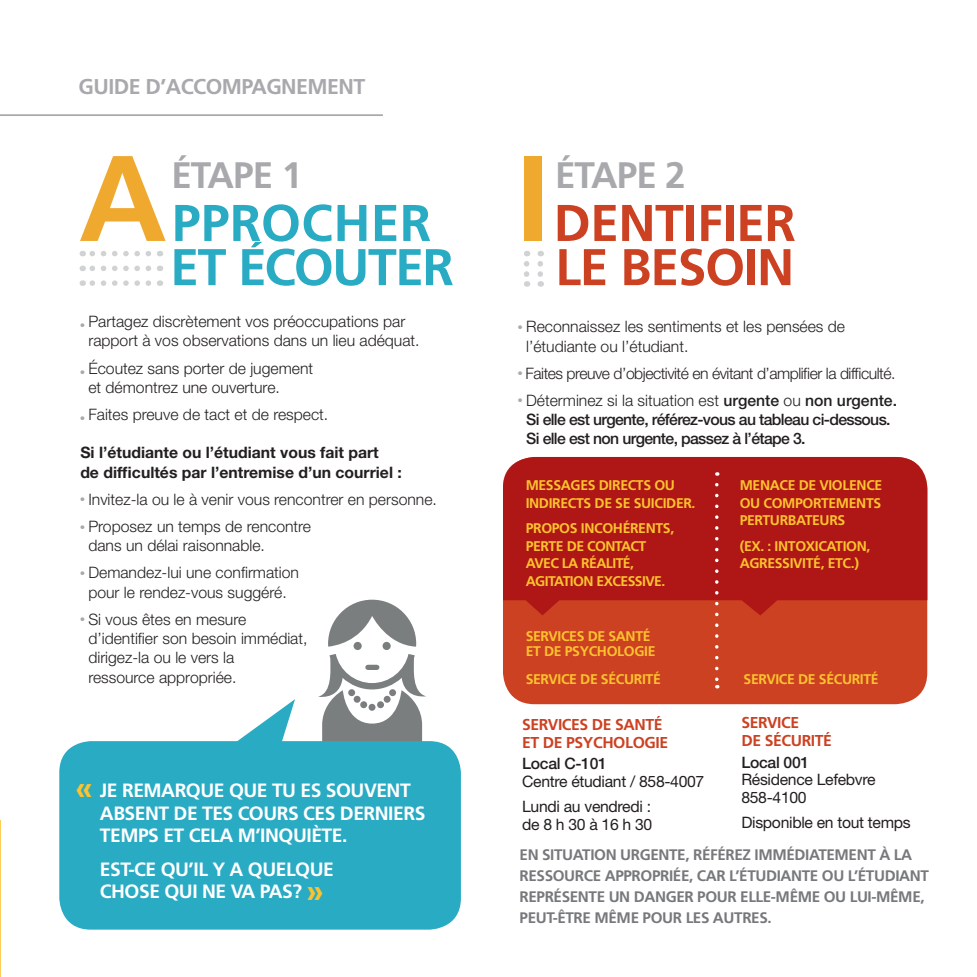
<style>
.page{position:relative;width:977px;height:977px;background:#fff}
.page>*{position:absolute;margin:0;border:0;box-sizing:border-box;transform-origin:0 0}
.t1{font:700 121.45px "Frutiger";color:#efa92f}
.t2{font:700 51.62px/44.1px "Frutiger";letter-spacing:-.015em;color:#29abc4}
.t3{font:700 51.62px/44.1px "Frutiger";letter-spacing:-.01em;color:#cc4122}
.t4{font:700 36.75px "Frutiger";letter-spacing:-.025em;color:#a8a9ad}
.t5{font:700 21.35px "Frutiger";letter-spacing:-.025em;color:#a8a9ad}
.t6{font:700 19.25px/22.8px "Frutiger";letter-spacing:-.025em;color:#fff}
.t7{font:300 15.75px/19.2px "Helvetica Neue";color:#231f20}
.t8{font:500 15.75px/19.2px "Helvetica Neue";letter-spacing:-.04em;color:#231f20}
.t9{font:15.75px/25.4px "Helvetica Neue";letter-spacing:-.02em;color:#231f20}
.t10{font:700 15.75px/19.2px "Helvetica Neue";color:#231f20}
.t11{font:300 15.75px "Helvetica Neue";letter-spacing:-.03em;color:#231f20}
.t12{font:700 15.75px/17.5px "Frutiger";letter-spacing:-.025em;color:#cc4122}
.t13{font:500 15.75px "Helvetica Neue";letter-spacing:-.02em;color:#231f20}
.t14{font:700 15.22px/21px "Frutiger";letter-spacing:-.025em;color:#76787b}
.t15{font:700 14px/17.5px "Frutiger";letter-spacing:-.025em;color:#fcc32e}
.t16{font:5.25px "Zapf Dingbats ITC";color:#a8a9ad}
.s1{color:#a8a9ad}
.s2{font-size:31.5px;color:#fcc32e}
.s3{font-weight:300}
</style>
<div class="page">
<div style="left:503px;top:457px;width:424px;height:247px;background:#cc4122;border-radius:32px"></div>
<svg style="left:503px;top:457px;width:424px;height:158px;background:#b11b18"></svg>
<hr style="left:0;top:114px;width:383px;height:2px;background:#a8a9ad">
<svg style="left:237px;top:699px;width:58px;height:42px"></svg>
<svg style="left:82px;top:251px;width:66px;height:5px"></svg>
<svg style="left:82px;top:265px;width:66px;height:6px"></svg>
<svg style="left:82px;top:280px;width:66px;height:6px"></svg>
<svg style="left:524px;top:264px;width:5px;height:23px"></svg>
<svg style="left:537px;top:264px;width:6px;height:23px"></svg>
<svg style="left:318px;top:599px;width:108px;height:142px"></svg>
<div style="left:59px;top:741px;width:402px;height:188px;background:#29abc4;border-radius:32px"></div>
<svg style="left:251px;top:242px;width:11px;height:5px"></svg>
<hr style="left:0;top:820px;width:1px;height:156px;background:#fbcc57">
<div style="left:368px;top:664px;width:9px;height:6px;background:#7b7e7f"></div>
<svg style="left:715px;top:484px;width:3px;height:204px"></svg>
<h3 class="t5" style="left:79px;top:74px;width:288px">GUIDE D’ACCOMPAGNEMENT</h3>
<h1 class="t1" style="left:79px;top:127px;width:89px">A</h1>
<h3 class="t4" style="left:171px;top:154px;width:132px">ÉTAPE 1</h3>
<h2 class="t2" style="left:170px;top:200px;width:285px">PPROCHER<br>ET ECOUTER</h2>
<p class="t7" style="left:88px;top:311px;width:333px;text-indent:-8px"><span class="s1">●</span> Partagez discrètement vos préoccupations par rapport à vos observations dans un lieu adéquat.</p>
<p class="t7" style="left:88px;top:358px;width:226px;text-indent:-8px"><span class="s1">●</span> Écoutez sans porter de jugement et démontrez une ouverture.</p>
<p class="t7" style="left:80px;top:404px;width:249px"><span class="s1">●</span> Faites preuve de tact et de respect.</p>
<p class="t10" style="left:80px;top:443px;width:323px">Si l’étudiante ou l’étudiant vous fait part<br>de difficultés par l’entremise d’un courriel :</p>
<p class="t7" style="left:80px;top:489px;width:358px"><sup>●</sup> Invitez-la ou le à venir vous rencontrer en personne.</p>
<p class="t7" style="left:88px;top:516px;width:224px;text-indent:-8px"><sup>●</sup> Proposez un temps de rencontre dans un délai raisonnable.</p>
<p class="t7" style="left:80px;top:563px;width:220px;text-align:center"><sup>●</sup> Demandez-lui une confirmation pour le rendez-vous suggéré.</p>
<p class="t7" style="left:88px;top:609px;width:221px;text-indent:-8px"><sup>●</sup> Si vous êtes en mesure d’identifier son besoin immédiat, dirigez-la ou le vers la<br>ressource appropriée.</p>
<p class="t6" style="left:100px;top:778px;width:327px;text-indent:-25px"><span class="s2">«</span> JE REMARQUE QUE TU ES SOUVENT<br>ABSENT DE TES COURS CES DERNIERS<br>TEMPS ET CELA M’INQUIÈTE.</p>
<p class="t6" style="left:100px;top:857px;width:235px">EST-CE QU’IL Y A QUELQUE<br>CHOSE QUI NE VA PAS? <span class="s2">»</span></p>
<h1 class="t1" style="left:516px;top:127px;width:35px">I</h1>
<h3 class="t4" style="left:555px;top:154px;width:132px">ÉTAPE 2</h3>
<h2 class="t3" style="left:553px;top:200px;width:244px">DENTIFIER<br>LE BESOIN</h2>
<p class="t16" style="left:518px;top:324px;width:6px">●</p>
<p class="t7" style="left:526px;top:317px;width:320px">Reconnaissez les sentiments et les pensées de l’étudiante ou l’étudiant.</p>
<p class="t16" style="left:518px;top:371px;width:6px">●</p>
<p class="t11" style="left:525px;top:363px;width:371px">Faites preuve d’objectivité en évitant d’amplifier la difficulté.</p>
<p class="t16" style="left:518px;top:398px;width:6px">●</p>
<p class="t8" style="left:526px;top:390px;width:372px"><span class="s3">Déterminez si la situation est</span> urgente <span class="s3">ou</span> non urgente.<br>Si elle est urgente, référez-vous au tableau ci-dessous.<br>Si elle est non urgente, passez à l’étape 3.</p>
<p class="t15" style="left:525px;top:476px;width:171px">MESSAGES DIRECTS OU<br>INDIRECTS DE SE SUICIDER.</p>
<p class="t15" style="left:525px;top:519px;width:150px">PROPOS INCOHÉRENTS,<br>PERTE DE CONTACT<br>AVEC LA RÉALITÉ,<br>AGITATION EXCESSIVE.</p>
<p class="t15" style="left:739px;top:476px;width:144px;text-align:justify">MENACE DE VIOLENCE OU COMPORTEMENTS PERTURBATEURS</p>
<p class="t15" style="left:739px;top:537px;width:132px">(EX. : INTOXICATION,<br>AGRESSIVITÉ, ETC.)</p>
<p class="t15" style="left:525px;top:627px;width:131px;line-height:15.8px">SERVICES DE SANTÉ<br>ET DE PSYCHOLOGIE</p>
<p class="t15" style="left:525px;top:669px;width:137px">SERVICE DE SÉCURITÉ</p>
<p class="t15" style="left:743px;top:670px;width:137px">SERVICE DE SÉCURITÉ</p>
<p class="t12" style="left:741px;top:714px;width:92px">SERVICE<br>DE SÉCURITÉ</p>
<p class="t13" style="left:741px;top:752px;width:69px">Local 001</p>
<p class="t9" style="left:741px;top:770px;width:136px;line-height:17.5px">Résidence Lefebvre<br>858-4100</p>
<p class="t9" style="left:741px;top:809px;width:171px">Disponible en tout temps</p>
<p class="t12" style="left:522px;top:715px;width:148px">SERVICES DE SANTÉ<br>ET DE PSYCHOLOGIE</p>
<p class="t13" style="left:522px;top:754px;width:86px">Local C-101</p>
<p class="t9" style="left:522px;top:768px;width:184px">Centre étudiant / 858-4007<br>Lundi au vendredi :</p>
<p class="t9" style="left:522px;top:811px;width:132px">de 8 h 30 à 16 h 30</p>
<p class="t14" style="left:519px;top:843px;width:411px">EN SITUATION URGENTE, RÉFÉREZ IMMÉDIATEMENT À LA RESSOURCE APPROPRIÉE, CAR L’ÉTUDIANTE OU L’ÉTUDIANT REPRÉSENTE UN DANGER POUR ELLE-MÊME OU LUI-MÊME, PEUT-ÊTRE MÊME POUR LES AUTRES.</p>
</div>
